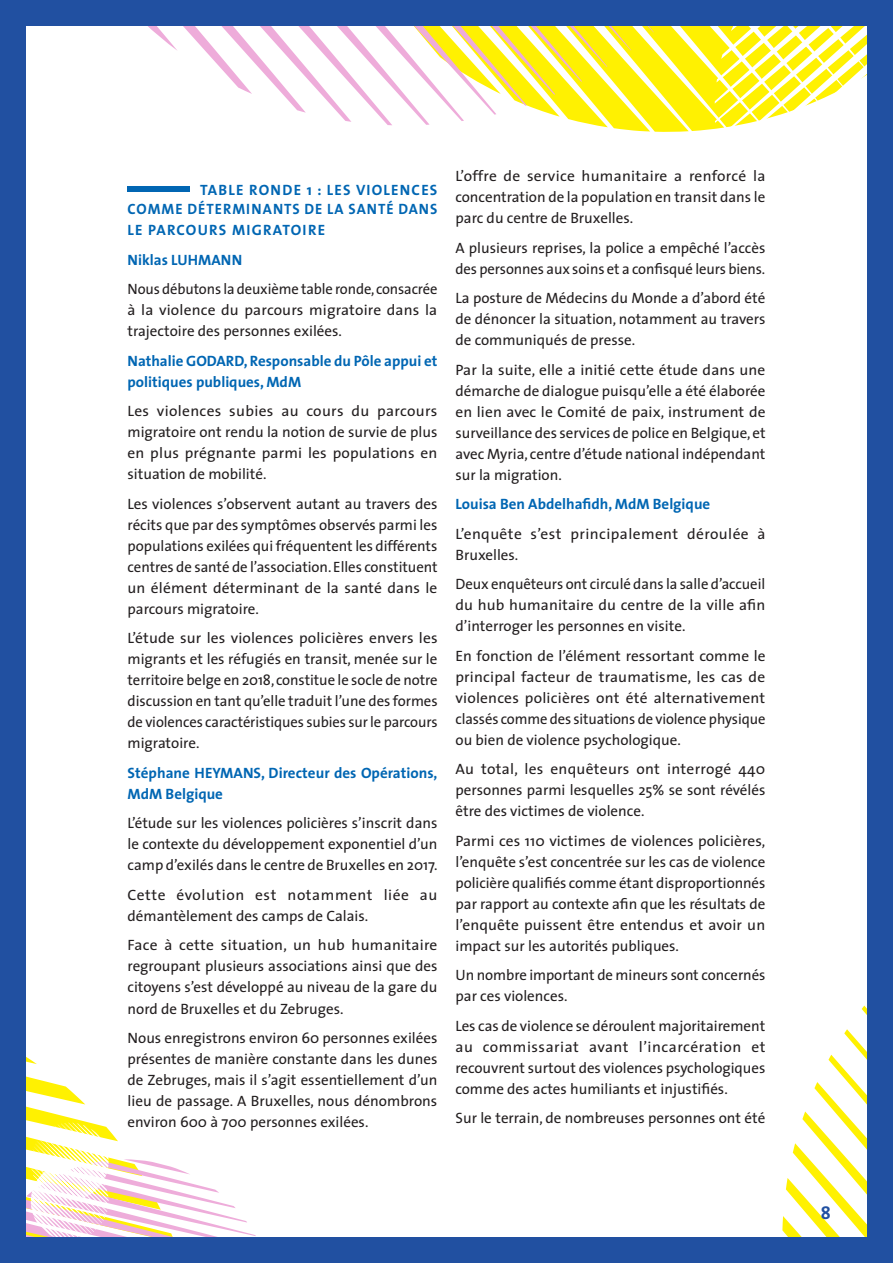
<style>
.page{position:relative;width:893px;height:1263px;background:#fff}
.page>*{position:absolute;margin:0;border:0;box-sizing:border-box;transform-origin:0 0}
.t1{font:700 18px "The Sans";color:#2150a1}
.t2{font:15px/21px "The Sans";color:#231f20;text-align:justify}
.t3{font:700 15px/21px "The Sans";color:#0166b3}
.t4{font:15px/21px "The Sans";letter-spacing:.02em;color:#231f20}
.t5{font:700 15px/19.5px "The Sans";letter-spacing:.075em;color:#0166b3;text-align:right}
.t6{font:15px/21px "The Sans";letter-spacing:.025em;color:#231f20}
.t7{font:700 15px "The Sans";letter-spacing:.08em;color:#0166b3}
</style>
<div class="page">
<svg style="left:127px;top:26px;width:740px;height:166px"></svg>
<svg style="left:782px;top:1005px;width:85px;height:232px"></svg>
<svg style="left:26px;top:1057px;width:230px;height:180px"></svg>
<div style="left:0;top:0;width:26px;height:1263px;background:#2150a1"></div>
<div style="left:867px;top:0;width:26px;height:1263px;background:#2150a1"></div>
<div style="left:0;top:0;width:893px;height:26px;background:#2150a1"></div>
<div style="left:0;top:1237px;width:893px;height:26px;background:#2150a1"></div>
<div style="left:128px;top:187px;width:62px;height:5px;background:#0166b3"></div>
<p class="t5" style="left:128px;top:180px;width:311px">TABLE RONDE 1 : LES VIOLENCES<br>COMME DÉTERMINANTS DE LA SANTÉ DANS</p>
<p class="t7" style="left:128px;top:218px;width:199px">LE PARCOURS MIGRATOIRE</p>
<p class="t3" style="left:128px;top:249px;width:116px">Niklas LUHMANN</p>
<p class="t2" style="left:128px;top:278px;width:311px">Nous débutons la deuxième table ronde, consacrée à la violence du parcours migratoire dans la trajectoire des personnes exilées.</p>
<p class="t3" style="left:128px;top:350px;width:311px">Nathalie GODARD, Responsable du Pôle appui et politiques publiques, MdM</p>
<p class="t2" style="left:128px;top:400px;width:311px">Les violences subies au cours du parcours migratoire ont rendu la notion de survie de plus en plus prégnante parmi les populations en situation de mobilité.</p>
<p class="t2" style="left:128px;top:493px;width:312px">Les violences s’observent autant au travers des récits que par des symptômes observés parmi les populations exilées qui fréquentent les différents centres de santé de l’association. Elles constituent un élément déterminant de la santé dans le parcours migratoire.</p>
<p class="t2" style="left:128px;top:627px;width:312px">L’étude sur les violences policières envers les migrants et les réfugiés en transit, menée sur le territoire belge en 2018, constitue le socle de notre discussion en tant qu’elle traduit l’une des formes de violences caractéristiques subies sur le parcours migratoire.</p>
<p class="t3" style="left:128px;top:762px;width:311px">Stéphane HEYMANS, Directeur des Opérations,<br>MdM Belgique</p>
<p class="t2" style="left:128px;top:812px;width:311px">L’étude sur les violences policières s’inscrit dans le contexte du développement exponentiel d’un camp d’exilés dans le centre de Bruxelles en 2017.</p>
<p class="t4" style="left:128px;top:884px;width:311px">Cette évolution est notamment liée au démantèlement des camps de Calais.</p>
<p class="t2" style="left:128px;top:934px;width:311px">Face à cette situation, un hub humanitaire regroupant plusieurs associations ainsi que des citoyens s’est développé au niveau de la gare du nord de Bruxelles et du Zebruges.</p>
<p class="t2" style="left:128px;top:1027px;width:311px">Nous enregistrons environ 60 personnes exilées présentes de manière constante dans les dunes de Zebruges, mais il s’agit essentiellement d’un lieu de passage. A Bruxelles, nous dénombrons environ 600 à 700 personnes exilées.</p>
<p class="t2" style="left:455px;top:165px;width:311px">L’offre de service humanitaire a renforcé la concentration de la population en transit dans le parc du centre de Bruxelles.</p>
<p class="t2" style="left:455px;top:237px;width:311px">A plusieurs reprises, la police a empêché l’accès des personnes aux soins et a confisqué leurs biens.</p>
<p class="t2" style="left:455px;top:287px;width:311px">La posture de Médecins du Monde a d’abord été de dénoncer la situation, notamment au travers de communiqués de presse.</p>
<p class="t2" style="left:455px;top:359px;width:312px">Par la suite, elle a initié cette étude dans une démarche de dialogue puisqu’elle a été élaborée en lien avec le Comité de paix, instrument de surveillance des services de police en Belgique, et avec Myria, centre d’étude national indépendant sur la migration.</p>
<p class="t3" style="left:455px;top:493px;width:256px">Louisa Ben Abdelhafidh, MdM Belgique</p>
<p class="t6" style="left:455px;top:523px;width:312px">L’enquête s’est principalement déroulée à<br>Bruxelles.</p>
<p class="t2" style="left:455px;top:573px;width:311px">Deux enquêteurs ont circulé dans la salle d’accueil du hub humanitaire du centre de la ville afin d’interroger les personnes en visite.</p>
<p class="t2" style="left:455px;top:645px;width:312px">En fonction de l’élément ressortant comme le principal facteur de traumatisme, les cas de violences policières ont été alternativement classés comme des situations de violence physique ou bien de violence psychologique.</p>
<p class="t2" style="left:455px;top:758px;width:311px">Au total, les enquêteurs ont interrogé 440 personnes parmi lesquelles 25% se sont révélés être des victimes de violence.</p>
<p class="t2" style="left:455px;top:830px;width:311px">Parmi ces 110 victimes de violences policières, l’enquête s’est concentrée sur les cas de violence policière qualifiés comme étant disproportionnés par rapport au contexte afin que les résultats de l’enquête puissent être entendus et avoir un impact sur les autorités publiques.</p>
<p class="t2" style="left:455px;top:964px;width:311px">Un nombre important de mineurs sont concernés par ces violences.</p>
<p class="t2" style="left:455px;top:1015px;width:311px">Les cas de violence se déroulent majoritairement au commissariat avant l’incarcération et recouvrent surtout des violences psychologiques comme des actes humiliants et injustifiés.</p>
<p class="t2" style="left:455px;top:1107px;width:311px">Sur le terrain, de nombreuses personnes ont été</p>
<p class="t1" style="left:821px;top:1197px;width:12px">8</p>
</div>
